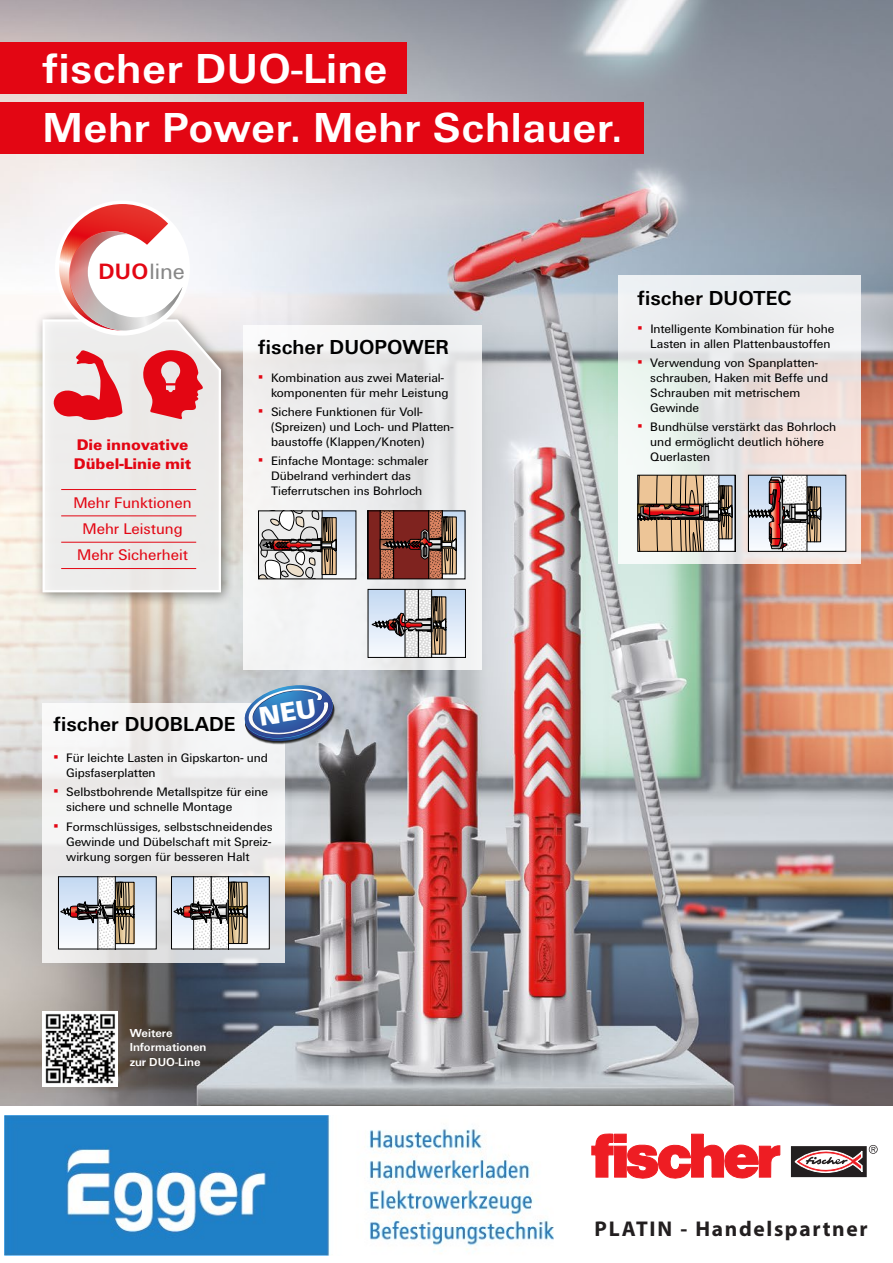
<style>
.page{position:relative;width:893px;height:1263px;background:#fff}
.page>*{position:absolute;margin:0;border:0;box-sizing:border-box;transform-origin:0 0}
.t1{font:700 43.5px/59.6px "Fi We";letter-spacing:.01em;color:#fff}
.t2{font:23.1px "Fi We";color:#878787}
.t3{font:700 21.45px "Myriad Pro";letter-spacing:.075em;color:#231f20}
.t4{font:700 21px "Fi We";color:#000}
.t5{font:16.05px/26.1px "Fi We";color:#e30613;text-align:center}
.t6{font:900 16.05px/19.2px "Fi We";color:#e30613}
.t7{font:12.75px/15px "Fi We";color:#000}
.t8{font:700 12px/14.4px "Fi We";color:#fff}
.s1{font-weight:700;color:#e30613}
.s2{font-weight:300;color:#e30613}
</style>
<div class="page">
<img style="left:0;top:0;width:893px;height:1106px">
<div style="left:0;top:43px;width:407px;height:51px;background:#e30613"></div>
<div style="left:0;top:102px;width:643px;height:51px;background:#e30613"></div>
<div style="left:33px;top:310px;width:202px;height:297px;background:#000;opacity:.5"></div>
<svg style="left:41px;top:318px;width:181px;height:275px;background:#eceae8"></svg>
<svg style="left:54px;top:350px;width:68px;height:70px;background:#e88489"></svg>
<svg style="left:143px;top:350px;width:60px;height:69px;background:#e55860"></svg>
<svg style="left:53px;top:204px;width:133px;height:129px"></svg>
<hr style="left:61px;top:489px;width:135px;height:1px;background:#e30613">
<hr style="left:61px;top:515px;width:135px;height:1px;background:#e30613">
<hr style="left:61px;top:542px;width:135px;height:1px;background:#e30613">
<hr style="left:61px;top:568px;width:135px;height:1px;background:#e30613">
<svg style="left:619px;top:275px;width:242px;height:288px"></svg>
<div style="left:243px;top:325px;width:239px;height:345px;background:linear-gradient(to right,#f4f3f3,#e5e6e8)"></div>
<svg style="left:43px;top:704px;width:242px;height:259px;fill:#f2f2f2"></svg>
<div style="left:43px;top:1011px;width:75px;height:75px;background:#fff"></div>
<img style="left:45px;top:1013px;width:70px;height:71px">
<svg style="left:258px;top:513px;width:98px;height:67px;background:#b4afae"></svg>
<div style="left:258px;top:511px;width:98px;height:68px;border:1px solid #000"></div>
<svg style="left:58px;top:878px;width:98px;height:72px"></svg>
<div style="left:58px;top:876px;width:98px;height:73px;border:1px solid #000"></div>
<svg style="left:368px;top:513px;width:97px;height:67px;background:#874f45"></svg>
<div style="left:367px;top:511px;width:98px;height:68px;border:1px solid #000"></div>
<svg style="left:638px;top:477px;width:97px;height:75px;background:#af937d"></svg>
<svg style="left:748px;top:477px;width:98px;height:75px"></svg>
<svg style="left:171px;top:878px;width:98px;height:72px"></svg>
<div style="left:171px;top:876px;width:98px;height:73px;border:1px solid #000"></div>
<svg style="left:370px;top:591px;width:94px;height:65px;background:#babbbf"></svg>
<div style="left:368px;top:589px;width:98px;height:69px;border:1px solid #000"></div>
<div style="left:792px;top:1147px;width:74px;height:29px;background:#231f20"></div>
<div style="left:791px;top:1146px;width:76px;height:31px;border:1px solid #231f20"></div>
<svg style="left:592px;top:1134px;width:21px;height:43px"></svg>
<div style="left:615px;top:1146px;width:11px;height:31px;background:#ee1d23"></div>
<svg style="left:627px;top:1134px;width:153px;height:45px"></svg>
<div style="left:615px;top:1134px;width:11px;height:8px;background:#ee1d23"></div>
<div style="left:614px;top:1134px;width:12px;height:8px;border:1px solid #ee1d23"></div>
<svg style="left:795px;top:1150px;width:67px;height:22px"></svg>
<svg style="left:869px;top:1145px;width:9px;height:9px"></svg>
<img style="left:4px;top:1115px;width:550px;height:140px">
<svg style="left:242px;top:682px;width:94px;height:63px;background:#718fb8"></svg>
<h1 class="t1" style="left:43px;top:39px;width:581px">fischer DUO-Line<br>Mehr Power. Mehr Schlauer.</h1>
<h2 class="t2" style="left:99px;top:259px;width:88px"><span class="s1">DUO</span>line</h2>
<p class="t6" style="left:74px;top:435px;width:119px">Die innovative<br>Dübel-Linie mit</p>
<p class="t5" style="left:73px;top:490px;width:120px">Mehr Funktionen<br>Mehr Leistung<br>Mehr Sicherheit</p>
<h3 class="t4" style="left:258px;top:335px;width:192px">fischer DUOPOWER</h3>
<p class="t7" style="left:271px;top:370px;width:179px;text-indent:-13px"><span class="s2">▪</span> Kombination aus zwei Material&shy;komponenten für mehr Leistung</p>
<p class="t7" style="left:271px;top:404px;width:184px;text-indent:-13px"><span class="s2">▪</span> Sichere Funktionen für Voll-(Spreizen) und Loch- und Platten&shy;baustoffe (Klappen/Knoten)</p>
<p class="t7" style="left:258px;top:454px;width:171px;text-align:center"><span class="s2">▪</span> Einfache Montage: schmaler<br>Dübelrand verhindert das<br>Tieferrutschen ins Bohrloch</p>
<h3 class="t4" style="left:54px;top:712px;width:184px">fischer DUOBLADE</h3>
<p class="t7" style="left:66px;top:751px;width:203px;text-indent:-13px"><span class="s2">▪</span> Für leichte Lasten in Gipskarton- und<br>Gipsfaserplatten</p>
<p class="t7" style="left:66px;top:785px;width:203px;text-indent:-13px"><span class="s2">▪</span> Selbstbohrende Metallspitze für eine sichere und schnelle Montage</p>
<p class="t7" style="left:66px;top:819px;width:208px;text-align:justify;text-indent:-13px"><span class="s2">▪</span> Formschlüssiges, selbstschneidendes Gewinde und Dübelschaft mit Spreiz&shy;wirkung sorgen für besseren Halt</p>
<p class="t8" style="left:130px;top:1026px;width:78px">Weitere<br>Informationen zur DUO-Line</p>
<h3 class="t4" style="left:638px;top:286px;width:155px">fischer DUOTEC</h3>
<p class="t7" style="left:650px;top:321px;width:186px;text-indent:-13px"><span class="s2">▪</span> Intelligente Kombination für hohe<br>Lasten in allen Plattenbaustoffen</p>
<p class="t7" style="left:650px;top:355px;width:179px;text-indent:-13px"><span class="s2">▪</span> Verwendung von Spanplatten&shy;schrauben, Haken mit Beffe und<br>Schrauben mit metrischem<br>Gewinde</p>
<p class="t7" style="left:650px;top:420px;width:188px;text-indent:-13px"><span class="s2">▪</span> Bundhülse verstärkt das Bohrloch und ermöglicht deutlich höhere<br>Querlasten</p>
<h3 class="t3" style="left:595px;top:1215px;width:274px">PLATIN - Handelspartner</h3>
</div>
